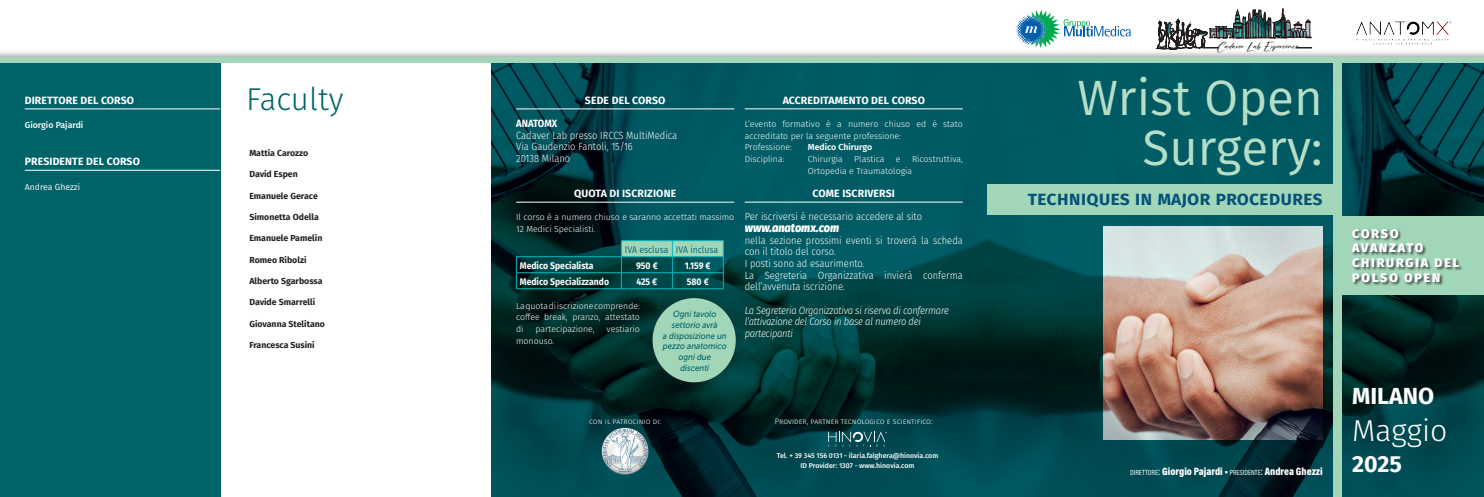
<style>
.page{position:relative;width:1484px;height:497px;background:#fff}
.page>*{position:absolute;margin:0;border:0;box-sizing:border-box;transform-origin:0 0}
.t1{font:49.44px/50.3px "Fira Sans";color:#b6dec7;text-align:right}
.t2{font:300 31.5px "Fira Sans";color:#006368}
.t3{font:300 30.19px "Fira Sans";color:#fff}
.t4{font:700 23.19px "Fira Sans";color:#fff}
.t5{font:600 19.78px "Fira Sans";color:#065179}
.t6{font:800 12.34px/14.9px "Fira Sans";letter-spacing:.15em;color:#fff}
.t7{font:italic 800 12.25px "Fira Sans";color:#fff;scale:.9 1}
.t8{font:900 10.67px "Acumin Pro Cond";color:#fff}
.t9{font:300 10.5px/11.6px "Fira Sans";color:#fff;scale:.9 1}
.t10{font:700 10.5px "Fira Sans";letter-spacing:.01em;color:#fff}
.t11{font:italic 300 10.5px/11.6px "Fira Sans";letter-spacing:-.025em;color:#fff;scale:.9 1}
.t12{font:700 10.5px "Fira Sans";letter-spacing:.01em;color:#fff;scale:.9 1}
.t13{font:700 9.62px "Fira Sans";color:#fff;scale:.9 1}
.t14{font:9.62px "Fira Sans";color:#006772;scale:.9 1}
.t15{font:italic 8.84px/10.7px "Museo Sans 500";color:#006368;text-align:center;scale:.9 1}
.t16{font:300 8.75px/11.6px "Fira Sans";color:#fff}
.t17{font:700 8.75px "Fira Sans";color:#231f20}
.t18{font:600 8.75px "Fira Sans";color:#fff}
.t19{font:500 8.75px "Fira Sans";color:#fff}
.t20{font:8.75px "Fira Sans";color:#fff}
.t21{font:300 7.88px "Fira Sans";color:#fff}
.t22{font:7.52px "Hirarki Signature";color:#231f20;scale:1.2 1}
.t23{font:500 7px/10.5px "Fira Sans";color:#fff;text-align:center}
.s1{font-weight:400;font-size:7.44px}
.s2{font-weight:400}
</style>
<div class="page">
<div style="left:0;top:0;width:220px;height:496px;background:#006368"></div>
<img style="left:491px;top:63px;width:496px;height:433px">
<img style="left:987px;top:63px;width:496px;height:433px">
<div style="left:1333px;top:57px;width:9px;height:439px;background:#a2d6b9"></div>
<div style="left:1340px;top:216px;width:143px;height:79px;background:#a2d6b9"></div>
<div style="left:987px;top:184px;width:355px;height:30px;background:#a2d6b9"></div>
<div style="left:0;top:0;width:1483px;height:58px;background:#231f20;opacity:.46"></div>
<div style="left:1351px;top:228px;width:111px;height:58px;background:#231f20;opacity:.75"></div>
<svg style="left:1156px;top:7px;width:155px;height:48px"></svg>
<img style="left:1353px;top:20px;width:100px;height:26px">
<svg style="left:1014px;top:9px;width:116px;height:39px"></svg>
<hr style="left:516px;top:108px;width:218px;height:1px;background:#fff">
<hr style="left:516px;top:202px;width:218px;height:1px;background:#fff">
<hr style="left:516px;top:256px;width:105px;height:1px;background:#03b9bd">
<hr style="left:516px;top:272px;width:105px;height:1px;background:#03b9bd">
<svg style="left:516px;top:256px;width:1px;height:32px"></svg>
<svg style="left:621px;top:240px;width:103px;height:48px"></svg>
<hr style="left:516px;top:288px;width:105px;height:1px;background:#03b9bd">
<hr style="left:621px;top:288px;width:51px;height:1px;background:#03b9bd">
<hr style="left:672px;top:288px;width:51px;height:1px;background:#03b9bd">
<svg style="left:828px;top:430px;width:58px;height:16px"></svg>
<hr style="left:744px;top:108px;width:218px;height:1px;background:#fff">
<hr style="left:744px;top:202px;width:218px;height:1px;background:#fff">
<div style="left:0;top:57px;width:1483px;height:6px;background:#a2d6b9"></div>
<hr style="left:25px;top:108px;width:195px;height:1px;background:#fff">
<hr style="left:25px;top:170px;width:195px;height:1px;background:#fff">
<div style="left:644px;top:289px;width:100px;height:102px;background:#231f20;opacity:.43"></div>
<div style="left:652px;top:298px;width:83px;height:84px;background:#a2d6b9;border-radius:50%"></div>
<img style="left:601px;top:427px;width:47px;height:47px;border-radius:23px">
<p class="t10" style="left:25px;top:91px;width:111px">DIRETTORE DEL CORSO</p>
<p class="t19" style="left:25px;top:118px;width:60px">Giorgio Pajardi</p>
<p class="t10" style="left:25px;top:152px;width:117px">PRESIDENTE DEL CORSO</p>
<p class="t20" style="left:25px;top:180px;width:57px">Andrea Ghezzi</p>
<h2 class="t2" style="left:246px;top:76px;width:99px">Faculty</h2>
<p class="t17" style="left:249px;top:145px;width:60px">Mattia Carozzo</p>
<p class="t17" style="left:249px;top:167px;width:50px">David Espen</p>
<p class="t17" style="left:249px;top:188px;width:70px">Emanuele Gerace</p>
<p class="t17" style="left:249px;top:209px;width:71px">Simonetta Odella</p>
<p class="t17" style="left:249px;top:231px;width:74px">Emanuele Pamelin</p>
<p class="t17" style="left:249px;top:252px;width:59px">Romeo Ribolzi</p>
<p class="t17" style="left:249px;top:273px;width:75px">Alberto Sgarbossa</p>
<p class="t17" style="left:249px;top:294px;width:67px">Davide Smarrelli</p>
<p class="t17" style="left:249px;top:316px;width:77px">Giovanna Stelitano</p>
<p class="t17" style="left:249px;top:337px;width:67px">Francesca Susini</p>
<p class="t10" style="left:585px;top:91px;width:82px">SEDE DEL CORSO</p>
<p class="t12" style="left:516px;top:114px;width:47px">ANATOMX</p>
<p class="t9" style="left:516px;top:129px;width:180px">Cadaver Lab presso IRCCS MultiMedica<br>Via Gaudenzio Fantoli, 15/16<br>20138 Milano</p>
<p class="t10" style="left:574px;top:184px;width:104px">QUOTA DI ISCRIZIONE</p>
<p class="t16" style="left:516px;top:211px;width:219px">Il corso è a numero chiuso e saranno accettati massimo<br>12 Medici Specialisti.</p>
<p class="t14" style="left:625px;top:242px;width:105px">IVA esclusa IVA inclusa</p>
<p class="t13" style="left:520px;top:257px;width:83px">Medico Specialista</p>
<p class="t13" style="left:636px;top:257px;width:26px">950 €</p>
<p class="t13" style="left:685px;top:257px;width:30px">1.159 €</p>
<p class="t13" style="left:520px;top:273px;width:101px">Medico Specializzando</p>
<p class="t13" style="left:636px;top:273px;width:25px">425 €</p>
<p class="t13" style="left:687px;top:273px;width:26px">580 €</p>
<p class="t16" style="left:516px;top:299px;width:125px;text-align:justify">La quota di iscrizione comprende: coffee break, pranzo, attestato di</p>
<p class="t15" style="left:663px;top:308px;width:72px">Ogni tavolo settorio avrà<br>a disposizione un pezzo anatomico ogni due<br>discenti</p>
<p class="t16" style="left:535px;top:323px;width:61px">partecipazione,</p>
<p class="t16" style="left:606px;top:323px;width:35px">vestiario</p>
<p class="t16" style="left:516px;top:334px;width:40px">monouso.</p>
<p class="t10" style="left:782px;top:91px;width:144px">ACCREDITAMENTO DEL CORSO</p>
<p class="t16" style="left:744px;top:118px;width:219px">L’evento formativo è a numero chiuso ed è stato accreditato per la seguente professione:<br>Professione:</p>
<p class="t18" style="left:807px;top:140px;width:66px">Medico Chirurgo</p>
<p class="t16" style="left:744px;top:153px;width:41px">Disciplina:</p>
<p class="t16" style="left:807px;top:153px;width:36px">Chirurgia</p>
<p class="t16" style="left:854px;top:153px;width:32px">Plastica</p>
<p class="t16" style="left:895px;top:153px;width:6px">e</p>
<p class="t16" style="left:912px;top:153px;width:52px">Ricostruttiva,</p>
<p class="t16" style="left:807px;top:164px;width:106px">Ortopedia e Traumatologia</p>
<p class="t10" style="left:812px;top:184px;width:84px">COME ISCRIVERSI</p>
<p class="t9" style="left:744px;top:210px;width:198px">Per iscriversi è necessario accedere al sito</p>
<h3 class="t7" style="left:744px;top:216px;width:106px">www.anatomx.com</h3>
<p class="t9" style="left:744px;top:234px;width:244px">nella sezione prossimi eventi si troverà la scheda con il titolo del corso.<br>I posti sono ad esaurimento.<br>La Segreteria Organizzativa invierà conferma dell’avvenuta iscrizione.</p>
<p class="t11" style="left:744px;top:303px;width:228px">La Segreteria Organizzativa si riserva di confermare l’attivazione del Corso in base al numero dei partecipanti</p>
<p class="t21" style="left:589px;top:415px;width:74px">con il patrocinio di:</p>
<p class="t21" style="left:774px;top:415px;width:159px">Provider, partner tecnologico e scientifico:</p>
<p class="t23" style="left:776px;top:449px;width:163px">Tel. + 39 345 156 0131 - ilaria.falghera@hinovia.com<br>ID Provider: 1307 - www.hinovia.com</p>
<p class="t22" style="left:1217px;top:42px;width:69px">Cadaver Lab Experience</p>
<h1 class="t1" style="left:1077px;top:71px;width:247px">Wrist Open<br>Surgery:</h1>
<h3 class="t5" style="left:1027px;top:182px;width:296px">techniques in major procedures</h3>
<h3 class="t6" style="left:1352px;top:224px;width:108px">CORSO<br>AVANZATO<br>CHIRURGIA DEL<br>POLSO OPEN</h3>
<h3 class="t4" style="left:1351px;top:375px;width:83px">MILANO</h3>
<h3 class="t3" style="left:1351px;top:408px;width:97px">Maggio</h3>
<p class="t8" style="left:1130px;top:463px;width:194px"><span class="s1">DIRETTORE</span><span class="s2">:</span> Giorgio Pajardi • <span class="s1">PRESIDENTE</span><span class="s2">:</span> Andrea Ghezzi</p>
<h3 class="t4" style="left:1351px;top:443px;width:51px">2025</h3>
</div>
